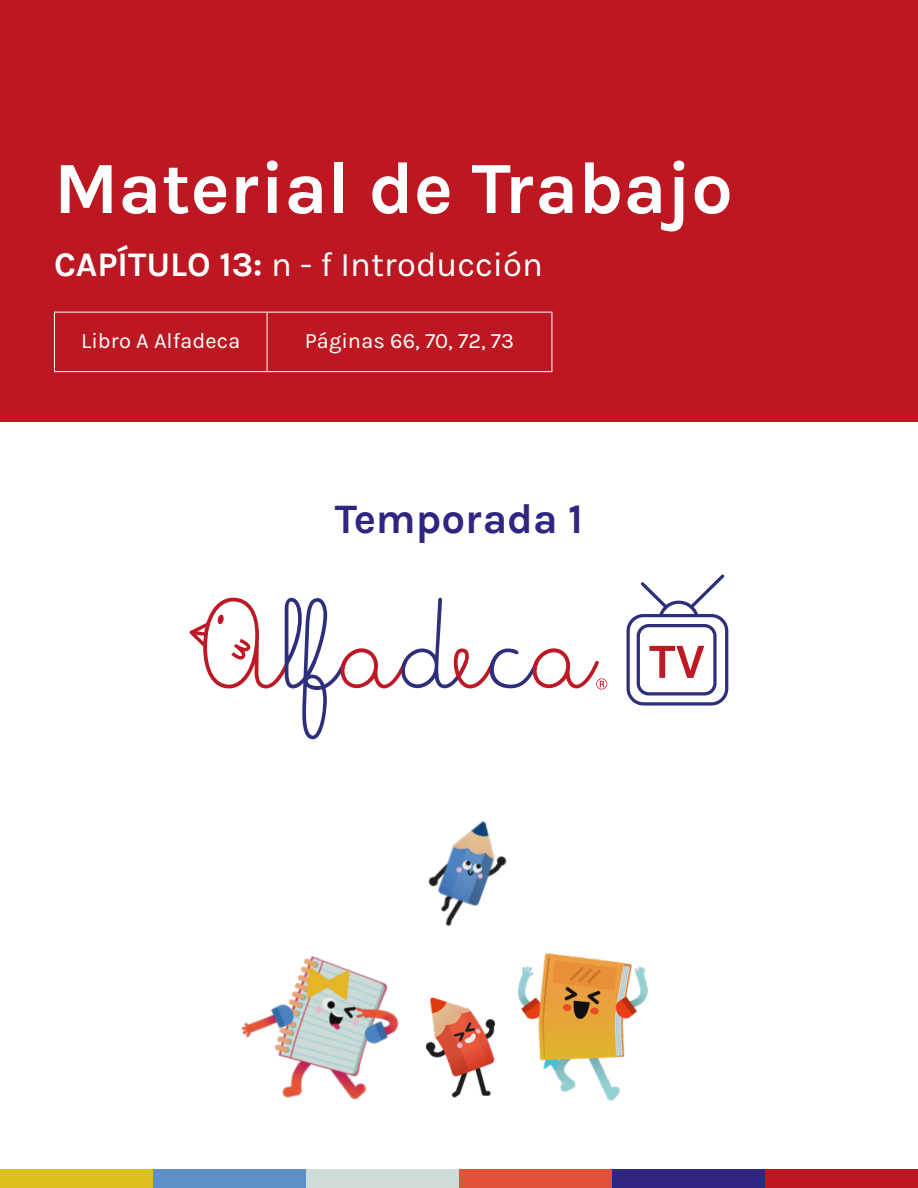
<style>
.page{position:relative;width:918px;height:1188px;background:#fff}
.page>*{position:absolute;margin:0;border:0;box-sizing:border-box;transform-origin:0 0}
.t1{font:700 73.65px "Karla";color:#fff}
.t2{font:700 42px "Karla";color:#302682}
.t3{font:34.5px "Karla";color:#fff}
.t4{font:21.9px "Karla";color:#fff}
.s1{font-weight:700}
</style>
<div class="page">
<div style="left:0;top:0;width:918px;height:422px;background:#bd1721"></div>
<svg style="left:190px;top:597px;width:417px;height:142px"></svg>
<svg style="left:627px;top:575px;width:101px;height:131px"></svg>
<div style="left:0;top:1170px;width:153px;height:18px;background:#dcbf20"></div>
<div style="left:153px;top:1170px;width:153px;height:18px;background:#5e8fc8"></div>
<div style="left:306px;top:1170px;width:153px;height:18px;background:#cddcd8"></div>
<div style="left:459px;top:1170px;width:153px;height:18px;background:#e35238"></div>
<div style="left:612px;top:1170px;width:153px;height:18px;background:#302682"></div>
<div style="left:765px;top:1170px;width:153px;height:18px;background:#bd1721"></div>
<img style="left:445px;top:821px;width:62px;height:88px">
<img style="left:459px;top:1005px;width:36px;height:91px">
<img style="left:518px;top:953px;width:130px;height:148px">
<img style="left:241px;top:865px;width:218px;height:235px">
<hr style="left:54px;top:312px;width:213px;height:1px;background:#fff">
<hr style="left:54px;top:313px;width:1px;height:58px;background:#fff">
<hr style="left:267px;top:312px;width:285px;height:1px;background:#fff">
<hr style="left:267px;top:313px;width:1px;height:58px;background:#fff">
<hr style="left:551px;top:313px;width:1px;height:58px;background:#fff">
<hr style="left:54px;top:371px;width:213px;height:1px;background:#fff">
<hr style="left:267px;top:371px;width:285px;height:1px;background:#fff">
<h1 class="t1" style="left:54px;top:146px;width:680px">Material de Trabajo</h1>
<h3 class="t3" style="left:54px;top:245px;width:490px"><span class="s1">CAPÍTULO 13:</span> n - f Introducción</h3>
<p class="t4" style="left:81px;top:329px;width:161px">Libro A Alfadeca</p>
<p class="t4" style="left:305px;top:329px;width:211px">Páginas 66, 70, 72, 73</p>
<h2 class="t2" style="left:335px;top:494px;width:250px">Temporada 1</h2>
</div>
